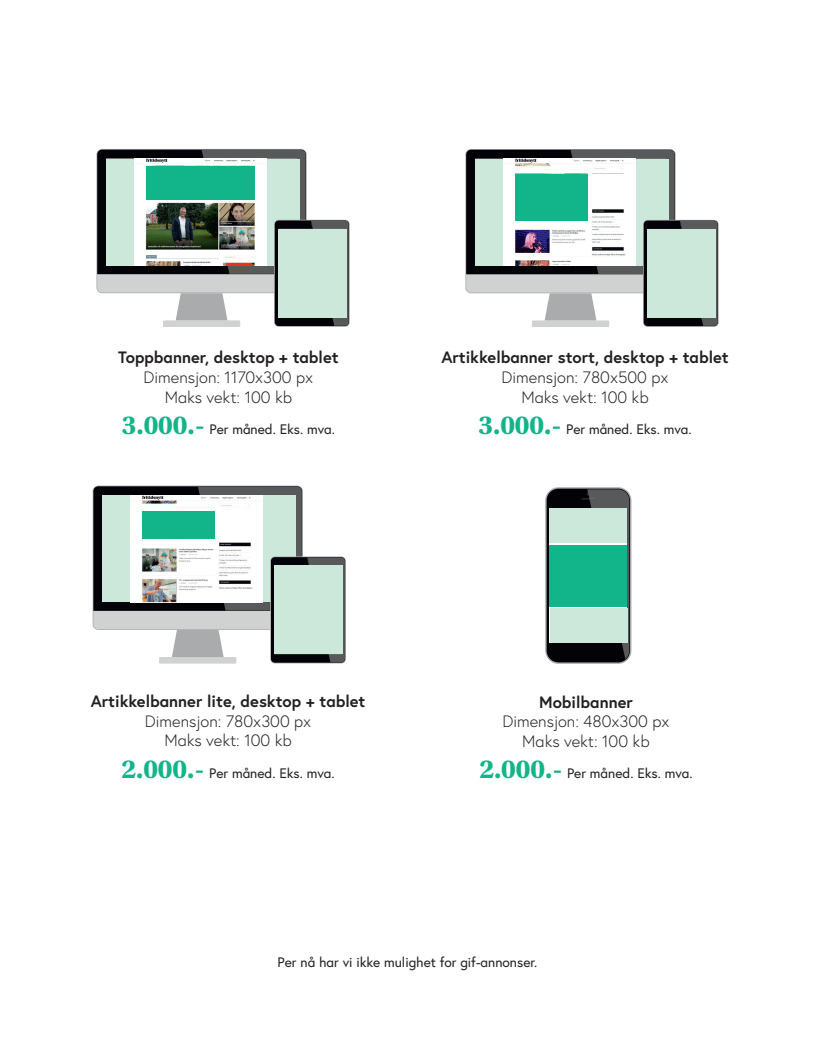
<style>
.page{position:relative;width:815px;height:1053px;background:#fff}
.page>*{position:absolute;margin:0;border:0;box-sizing:border-box;transform-origin:0 0}
.t1{font:300 16.5px/19.8px "Europa";color:#231f20;text-align:center}
.t2{font:700 16.5px "Europa";color:#231f20}
.t3{font:13.75px "Europa";color:#231f20}
.s1{font-family:"Utopia Std";font-weight:700;font-size:27.5px;color:#12b48a}
</style>
<div class="page">
<div style="left:163px;top:320px;width:77px;height:7px;background:#d0d2d1"></div>
<svg style="left:274px;top:220px;width:76px;height:107px"></svg>
<svg style="left:97px;top:150px;width:252px;height:176px"></svg>
<div style="left:278px;top:229px;width:69px;height:88px;background:#cce8db"></div>
<div style="left:532px;top:320px;width:77px;height:7px;background:#d0d2d1"></div>
<svg style="left:643px;top:220px;width:76px;height:107px"></svg>
<svg style="left:466px;top:150px;width:252px;height:176px"></svg>
<div style="left:647px;top:229px;width:69px;height:88px;background:#cce8db"></div>
<div style="left:159px;top:657px;width:77px;height:6px;background:#d0d2d1"></div>
<svg style="left:270px;top:556px;width:76px;height:107px"></svg>
<svg style="left:93px;top:486px;width:252px;height:176px"></svg>
<div style="left:275px;top:565px;width:68px;height:89px;background:#cce8db"></div>
<svg style="left:545px;top:487px;width:86px;height:176px"></svg>
<div style="left:547px;top:488px;width:83px;height:174px;background:#020207;border-radius:12px"></div>
<svg style="left:582px;top:489px;width:47px;height:170px"></svg>
<svg style="left:550px;top:542px;width:77px;height:66px"></svg>
<div style="left:550px;top:508px;width:77px;height:34px;background:#cce8db"></div>
<div style="left:550px;top:545px;width:77px;height:61px;background:#12b48a"></div>
<div style="left:550px;top:608px;width:77px;height:35px;background:#cce8db"></div>
<div style="left:146px;top:166px;width:109px;height:33px;background:#12b48a"></div>
<div style="left:591px;top:174px;width:34px;height:33px;background:#fff"></div>
<div style="left:515px;top:174px;width:72px;height:46px;background:#12b48a"></div>
<div style="left:219px;top:510px;width:32px;height:29px;background:#fff"></div>
<div style="left:143px;top:511px;width:72px;height:27px;background:#12b48a"></div>
<p class="t2" style="left:118px;top:346px;width:222px">Toppbanner, desktop + tablet</p>
<p class="t1" style="left:144px;top:367px;width:171px">Dimensjon: 1170x300 px<br>Maks vekt: 100 kb</p>
<p class="t3" style="left:122px;top:420px;width:215px"><span class="s1">3.000.-</span> Per måned. Eks. mva.</p>
<p class="t2" style="left:441px;top:346px;width:289px">Artikkelbanner stort, desktop + tablet</p>
<p class="t1" style="left:502px;top:367px;width:168px">Dimensjon: 780x500 px<br>Maks vekt: 100 kb</p>
<p class="t3" style="left:478px;top:420px;width:215px"><span class="s1">3.000.-</span> Per måned. Eks. mva.</p>
<p class="t2" style="left:91px;top:690px;width:276px">Artikkelbanner lite, desktop + tablet</p>
<p class="t1" style="left:145px;top:710px;width:168px">Dimensjon: 780x300 px<br>Maks vekt: 100 kb</p>
<p class="t3" style="left:121px;top:764px;width:215px"><span class="s1">2.000.-</span> Per måned. Eks. mva.</p>
<p class="t2" style="left:539px;top:690px;width:95px">Mobilbanner</p>
<p class="t1" style="left:502px;top:711px;width:169px">Dimensjon: 480x300 px<br>Maks vekt: 100 kb</p>
<p class="t3" style="left:479px;top:764px;width:215px"><span class="s1">2.000.-</span> Per måned. Eks. mva.</p>
<p class="t3" style="left:278px;top:953px;width:261px">Per nå har vi ikke mulighet for gif-annonser.</p>
</div>
